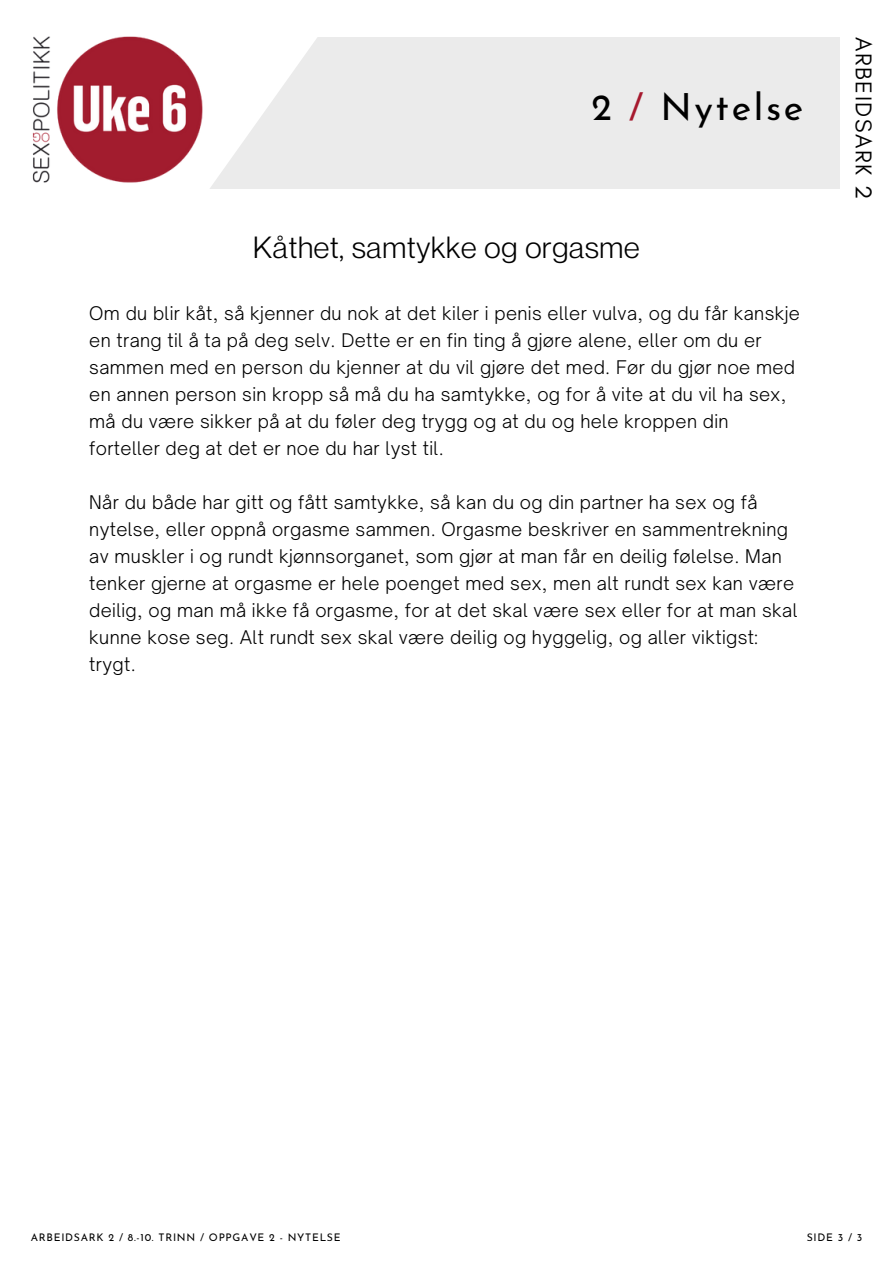
<style>
.page{position:relative;width:893px;height:1264px;background:#fff}
.page>*{position:absolute;margin:0;border:0;box-sizing:border-box;transform-origin:0 0}
.t1{font:37.5px "Josefin Sans";letter-spacing:.07em;color:#000}
.t2{font:30px "Neue Montreal";letter-spacing:.025em;color:#000}
.t3{font:23.25px "Glacial Indifference";letter-spacing:.07em;color:#000}
.t4{font:300 18px/27px "Open Sauce One";letter-spacing:.02em;color:#000}
.t5{font:10.5px "Josefin Sans";letter-spacing:.07em;color:#000}
.s1{color:#a6192e}
</style>
<div class="page">
<div style="left:31px;top:37px;width:808px;height:151px;background:#ebebeb"></div>
<svg style="left:218px;top:37px;width:146px;height:152px"></svg>
<img style="left:31px;top:36px;width:187px;height:153px">
<h1 class="t1" style="left:591px;top:92px;width:213px">2 <span class="s1">/</span> Nytelse</h1>
<h2 class="t2" style="left:253px;top:229px;width:388px">Kåthet, samtykke og orgasme</h2>
<p class="t4" style="left:89px;top:300px;width:712px">Om du blir kåt, så kjenner du nok at det kiler i penis eller vulva, og du får kanskje en trang til å ta på deg selv. Dette er en fin ting å gjøre alene, eller om du er sammen med en person du kjenner at du vil gjøre det med. Før du gjør noe med en annen person sin kropp så må du ha samtykke, og for å vite at du vil ha sex, må du være sikker på at du føler deg trygg og at du og hele kroppen din forteller deg at det er noe du har lyst til.</p>
<p class="t4" style="left:89px;top:488px;width:709px">Når du både har gitt og fått samtykke, så kan du og din partner ha sex og få nytelse, eller oppnå orgasme sammen. Orgasme beskriver en sammentrekning av muskler i og rundt kjønnsorganet, som gjør at man får en deilig følelse. Man tenker gjerne at orgasme er hele poenget med sex, men alt rundt sex kan være deilig, og man må ikke få orgasme, for at det skal være sex eller for at man skal kunne kose seg. Alt rundt sex skal være deilig og hyggelig, og aller viktigst: trygt.</p>
<p class="t3" style="left:877px;top:37px;width:164px;rotate:90deg">ARBEIDSARK 2</p>
<p class="t5" style="left:31px;top:1232px;width:311px">ARBEIDSARK 2 / 8.-10. TRINN / OPPGAVE 2 - NYTELSE</p>
<p class="t5" style="left:806px;top:1232px;width:57px">SIDE 3 / 3</p>
</div>
